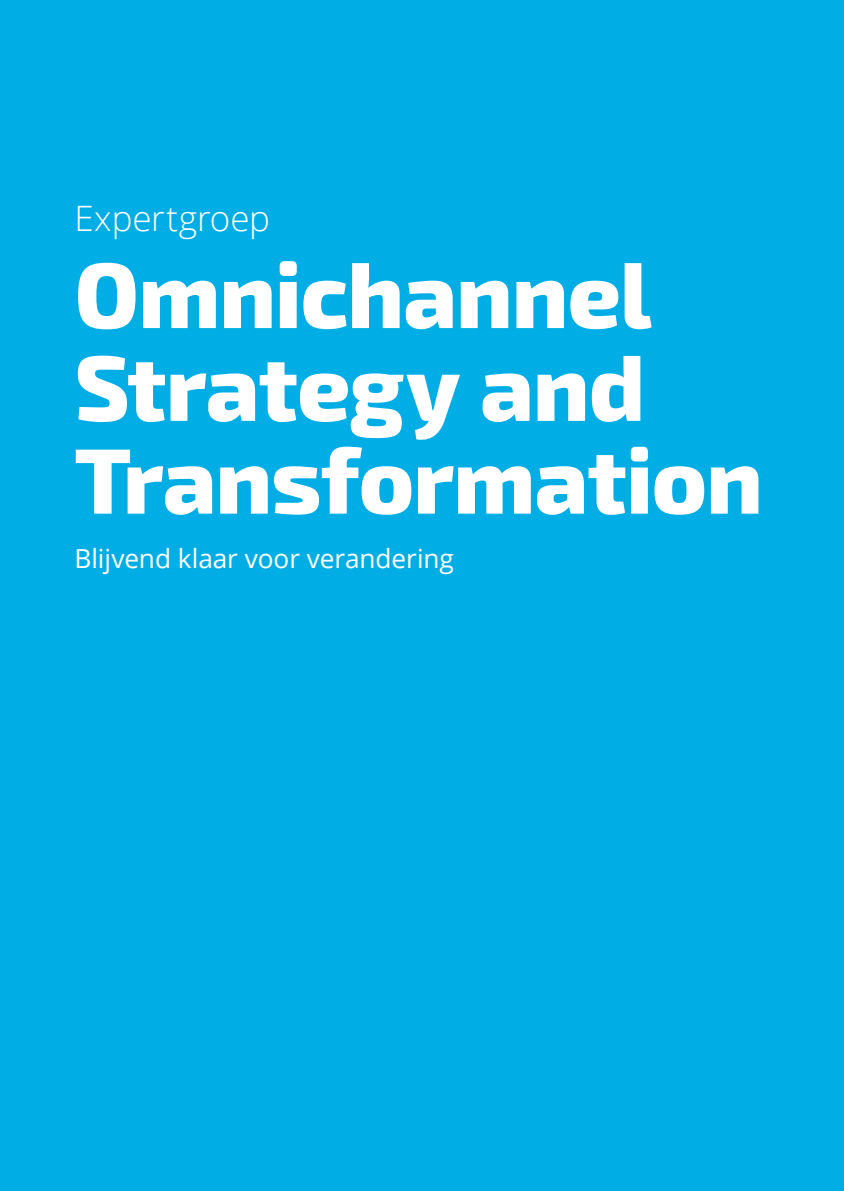
<style>
.page{position:relative;width:844px;height:1191px;background:#fff}
.page>*{position:absolute;margin:0;border:0;box-sizing:border-box;transform-origin:0 0}
.t1{font:800 92.75px/92.8px "Exo 2";letter-spacing:-.01em;color:#fff}
.t2{font:300 35px "Open Sans";color:#fff}
.t3{font:26.25px "Open Sans";letter-spacing:-.005em;color:#fff}
</style>
<div class="page">
<div style="left:0;top:0;width:843px;height:1191px;background:#00aee5"></div>
<p class="t2" style="left:74px;top:194px;width:197px">Expertgroep</p>
<p class="t1" style="left:74px;top:251px;width:689px">Omnichannel<br>Strategy and<br>Transformation</p>
<p class="t3" style="left:74px;top:540px;width:381px">Blijvend klaar voor verandering</p>
</div>
